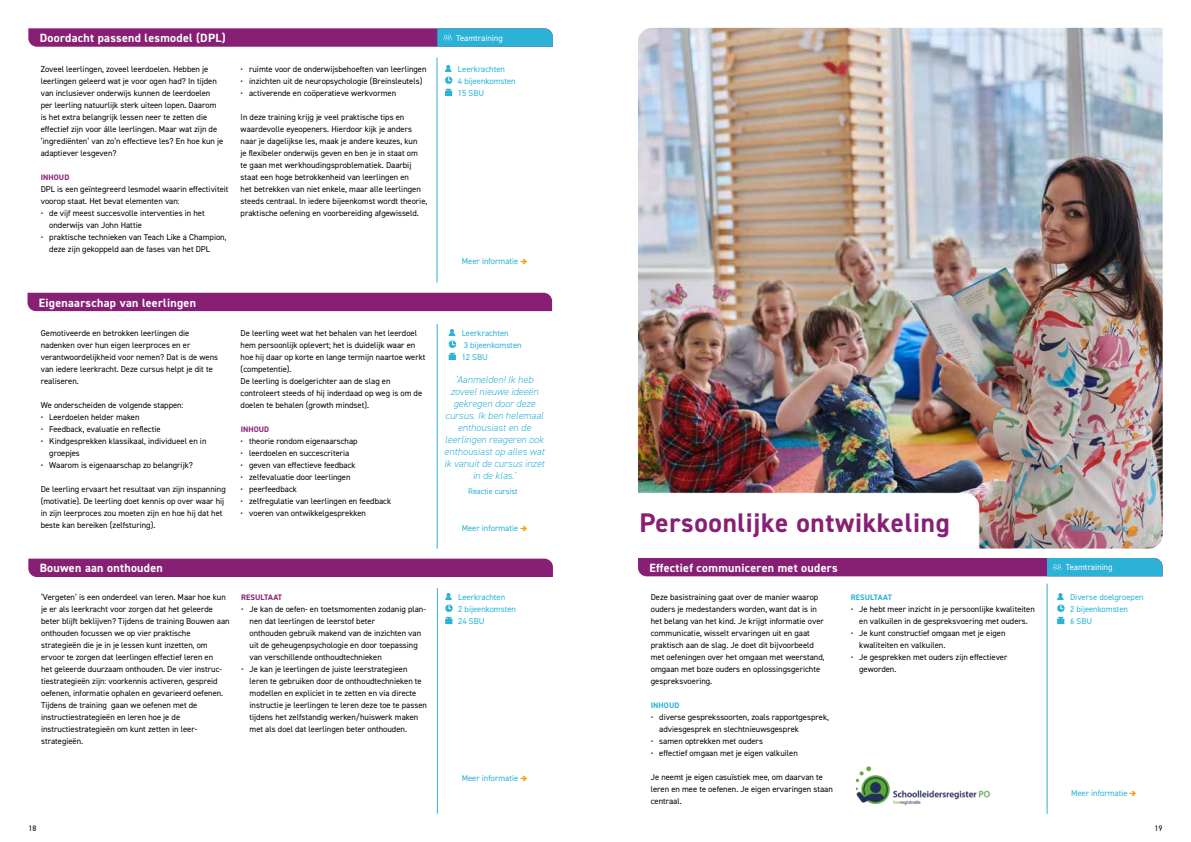
<style>
.page{position:relative;width:1191px;height:842px;background:#fff}
.page>*{position:absolute;margin:0;border:0;box-sizing:border-box;transform-origin:0 0}
.t1{font:700 27px "DIN2014";letter-spacing:.025em;color:#872074}
.t2{font:700 12px "DIN2014";letter-spacing:.025em;color:#fff}
.t3{font:italic 300 10px/12px "DIN2014";color:#2cb1d7;text-align:center}
.t4{font:8.5px/12px "DIN2014";color:#000}
.t5{font:8.5px/12px "DIN2014";color:#2cb1d7}
.t6{font:8.5px "DIN2014";color:#fff}
.t7{font:700 8px "DIN2014";letter-spacing:.01em;color:#872074}
.t8{font:700 8px "DIN2014";letter-spacing:.01em;color:#2cb1d7}
.t9{font:8px "DIN2014";color:#2cb1d7}
.t10{font:8px "DIN2014";color:#000}
.s1{color:#f90}
</style>
<div class="page">
<div style="left:28px;top:559px;width:525px;height:18px;background:#872074"></div>
<div style="left:28px;top:293px;width:524px;height:18px;background:#872074"></div>
<hr style="left:437px;top:588px;width:1px;height:226px;background:#2cb1d7">
<hr style="left:437px;top:324px;width:1px;height:225px;background:#2cb1d7">
<hr style="left:437px;top:58px;width:1px;height:224px;background:#2cb1d7">
<svg style="left:445px;top:593px;width:8px;height:31px"></svg>
<svg style="left:449px;top:329px;width:7px;height:31px"></svg>
<svg style="left:445px;top:65px;width:7px;height:31px"></svg>
<svg style="left:28px;top:28px;width:525px;height:19px;background:#77458d"></svg>
<img style="left:638px;top:28px;width:524px;height:521px">
<svg style="left:638px;top:492px;width:341px;height:57px"></svg>
<hr style="left:1047px;top:583px;width:1px;height:231px;background:#2cb1d7">
<svg style="left:1057px;top:593px;width:7px;height:31px"></svg>
<svg style="left:638px;top:558px;width:524px;height:18px;background:#734089"></svg>
<img style="left:856px;top:766px;width:135px;height:40px">
<h2 class="t2" style="left:40px;top:34px;width:187px">Doordacht passend lesmodel (DPL)</h2>
<p class="t4" style="left:41px;top:63px;width:184px">Zoveel leerlingen, zoveel leerdoelen. Hebben je leerlingen geleerd wat je voor ogen had? In tijden van inclusiever onderwijs kunnen de leerdoelen per leerling natuurlijk sterk uiteen lopen. Daarom is het extra belangrijk lessen neer te zetten die effectief zijn voor álle leerlingen. Maar wat zijn de ‘ingrediënten’ van zo’n effectieve les? En hoe kun je adaptiever lesgeven?</p>
<p class="t7" style="left:41px;top:174px;width:30px">INHOUD</p>
<p class="t4" style="left:41px;top:183px;width:189px">DPL is een geïntegreerd lesmodel waarin effectiviteit voorop staat. Het bevat elementen van:</p>
<p class="t4" style="left:49px;top:207px;width:157px;text-indent:-8px">• de vijf meest succesvolle interventies in het onderwijs van John Hattie</p>
<p class="t4" style="left:49px;top:231px;width:179px;text-indent:-8px">• praktische technieken van Teach Like a Champion, deze zijn gekoppeld aan de fases van het DPL</p>
<p class="t4" style="left:241px;top:63px;width:187px">• ruimte voor de onderwijsbehoeften van leerlingen</p>
<p class="t4" style="left:241px;top:75px;width:183px">• inzichten uit de neuropsychologie (Breinsleutels)</p>
<p class="t4" style="left:241px;top:87px;width:157px">• activerende en coöperatieve werkvormen</p>
<p class="t4" style="left:241px;top:111px;width:188px">In deze training krijg je veel praktische tips en waardevolle eyeopeners. Hierdoor kijk je anders naar je dagelijkse les, maak je andere keuzes, kun<br>je flexibeler onderwijs geven en ben je in staat om<br>te gaan met werkhoudingsproblematiek. Daarbij staat een hoge betrokkenheid van leerlingen en<br>het betrekken van niet enkele, maar alle leerlingen steeds centraal. In iedere bijeenkomst wordt theorie, praktische oefening en voorbereiding afgewisseld.</p>
<h2 class="t2" style="left:39px;top:298px;width:159px">Eigenaarschap van leerlingen</h2>
<p class="t4" style="left:41px;top:327px;width:179px">Gemotiveerde en betrokken leerlingen die nadenken over hun eigen leerproces en er verantwoordelijkheid voor nemen? Dat is de wens van iedere leerkracht. Deze cursus helpt je dit te realiseren.</p>
<p class="t4" style="left:41px;top:399px;width:144px">We onderscheiden de volgende stappen:</p>
<p class="t4" style="left:41px;top:411px;width:100px">• Leerdoelen helder maken</p>
<p class="t4" style="left:41px;top:423px;width:121px">• Feedback, evaluatie en reflectie</p>
<p class="t4" style="left:49px;top:435px;width:159px;text-indent:-8px">• Kindgesprekken klassikaal, individueel en in groepjes</p>
<p class="t4" style="left:41px;top:459px;width:154px">• Waarom is eigenaarschap zo belangrijk?</p>
<p class="t4" style="left:41px;top:483px;width:187px">De leerling ervaart het resultaat van zijn inspanning (motivatie). De leerling doet kennis op over waar hij in zijn leerproces zou moeten zijn en hoe hij dat het beste kan bereiken (zelfsturing).</p>
<h2 class="t2" style="left:40px;top:564px;width:125px">Bouwen aan onthouden</h2>
<p class="t4" style="left:241px;top:327px;width:186px">De leerling weet wat het behalen van het leerdoel hem persoonlijk oplevert; het is duidelijk waar en hoe hij daar op korte en lange termijn naartoe werkt (competentie).<br>De leerling is doelgerichter aan de slag en controleert steeds of hij inderdaad op weg is om de doelen te behalen (growth mindset).</p>
<p class="t7" style="left:241px;top:426px;width:30px">INHOUD</p>
<p class="t4" style="left:241px;top:435px;width:119px">• theorie rondom eigenaarschap</p>
<p class="t4" style="left:241px;top:447px;width:110px">• leerdoelen en succescriteria</p>
<p class="t4" style="left:241px;top:459px;width:116px">• geven van effectieve feedback</p>
<p class="t4" style="left:241px;top:471px;width:111px">• zelfevaluatie door leerlingen</p>
<p class="t4" style="left:241px;top:483px;width:58px">• peerfeedback</p>
<p class="t4" style="left:241px;top:495px;width:152px">• zelfregulatie van leerlingen en feedback</p>
<p class="t4" style="left:241px;top:507px;width:127px">• voeren van ontwikkelgesprekken</p>
<p class="t4" style="left:41px;top:591px;width:190px">‘Vergeten’ is een onderdeel van leren. Maar hoe kun je er als leerkracht voor zorgen dat het geleerde beter blijft beklijven? Tijdens de training Bouwen aan onthouden focussen we op vier praktische strategieën die je in je lessen kunt inzetten, om ervoor te zorgen dat leerlingen effectief leren en<br>het geleerde duurzaam onthouden. De vier instruc&shy;tiestrategieën zijn: voorkennis activeren, gespreid oefenen, informatie ophalen en gevarieerd oefenen.<br>Tijdens de training gaan we oefenen met de instructiestrategieën en leren hoe je de instructiestrategieën om kunt zetten in leer&shy;strategieën.</p>
<p class="t7" style="left:241px;top:594px;width:43px">RESULTAAT</p>
<p class="t4" style="left:249px;top:603px;width:178px;text-indent:-8px">• Je kan de oefen- en toetsmomenten zodanig plan&shy;nen dat leerlingen de leerstof beter<br>onthouden gebruik makend van de inzichten van uit de geheugenpsychologie en door toepassing van verschillende onthoudtechnieken</p>
<p class="t4" style="left:249px;top:663px;width:179px;text-indent:-8px">• Je kan je leerlingen de juiste leerstrategieen leren te gebruiken door de onthoudtechnieken te modellen en expliciet in te zetten en via directe instructie je leerlingen te leren deze toe te passen tijdens het zelfstandig werken/huiswerk maken met als doel dat leerlingen beter onthouden.</p>
<p class="t6" style="left:456px;top:33px;width:48px">Teamtraining</p>
<p class="t5" style="left:458px;top:63px;width:59px">Leerkrachten<br>4 bijeenkomsten<br>15 SBU</p>
<p class="t5" style="left:462px;top:255px;width:67px">Meer informatie <span class="s1">➔</span></p>
<p class="t5" style="left:462px;top:327px;width:61px">Leerkrachten<br>3 bijeenkomsten<br>12 SBU</p>
<p class="t3" style="left:444px;top:373px;width:102px">‘Aanmelden! Ik heb zoveel nieuwe ideeën gekregen door deze cursus. Ik ben helemaal enthousiast en de leerlingen reageren ook enthousiast op alles wat ik vanuit de cursus inzet in de klas.’</p>
<p class="t9" style="left:468px;top:487px;width:51px">Reactie cursist</p>
<p class="t5" style="left:462px;top:522px;width:67px">Meer informatie <span class="s1">➔</span></p>
<p class="t5" style="left:458px;top:591px;width:59px">Leerkrachten<br>2 bijeenkomsten<br>24 SBU</p>
<p class="t5" style="left:462px;top:772px;width:67px">Meer informatie <span class="s1">➔</span></p>
<h1 class="t1" style="left:639px;top:513px;width:312px">Persoonlijke ontwikkeling</h1>
<h2 class="t2" style="left:649px;top:563px;width:190px">Effectief communiceren met ouders</h2>
<p class="t4" style="left:651px;top:591px;width:175px">Deze basistraining gaat over de manier waarop ouders je medestanders worden, want dat is in het belang van het kind. Je krijgt informatie over communicatie, wisselt ervaringen uit en gaat praktisch aan de slag. Je doet dit bijvoorbeeld met oefeningen over het omgaan met weerstand, omgaan met boze ouders en oplossingsgerichte gespreksvoering.</p>
<p class="t8" style="left:651px;top:702px;width:30px">INHOUD</p>
<p class="t4" style="left:659px;top:711px;width:171px;text-indent:-8px">• diverse gesprekssoorten, zoals rapportgesprek, adviesgesprek en slechtnieuwsgesprek</p>
<p class="t4" style="left:651px;top:735px;width:114px">• samen optrekken met ouders</p>
<p class="t4" style="left:651px;top:747px;width:149px">• effectief omgaan met je eigen valkuilen</p>
<p class="t4" style="left:651px;top:771px;width:184px">Je neemt je eigen casuïstiek mee, om daarvan te leren en mee te oefenen. Je eigen ervaringen staan centraal.</p>
<p class="t8" style="left:850px;top:594px;width:43px">RESULTAAT</p>
<p class="t4" style="left:850px;top:603px;width:186px;text-align:center">• Je hebt meer inzicht in je persoonlijke kwaliteiten en valkuilen in de gespreksvoering met ouders.</p>
<p class="t4" style="left:859px;top:627px;width:148px;text-indent:-8px">• Je kunt constructief omgaan met je eigen kwaliteiten en valkuilen.</p>
<p class="t4" style="left:859px;top:651px;width:150px;text-indent:-8px">• Je gesprekken met ouders zijn effectiever geworden.</p>
<p class="t5" style="left:1071px;top:522px;width:67px">Meer informatie <span class="s1">➔</span></p>
<p class="t6" style="left:1066px;top:563px;width:48px">Teamtraining</p>
<p class="t5" style="left:1070px;top:591px;width:75px">Diverse doelgroepen<br>2 bijeenkomsten<br>6 SBU</p>
<p class="t5" style="left:1071px;top:787px;width:67px">Meer informatie <span class="s1">➔</span></p>
<p class="t10" style="left:28px;top:823px;width:9px">18</p>
<p class="t10" style="left:1154px;top:823px;width:9px">19</p>
</div>
